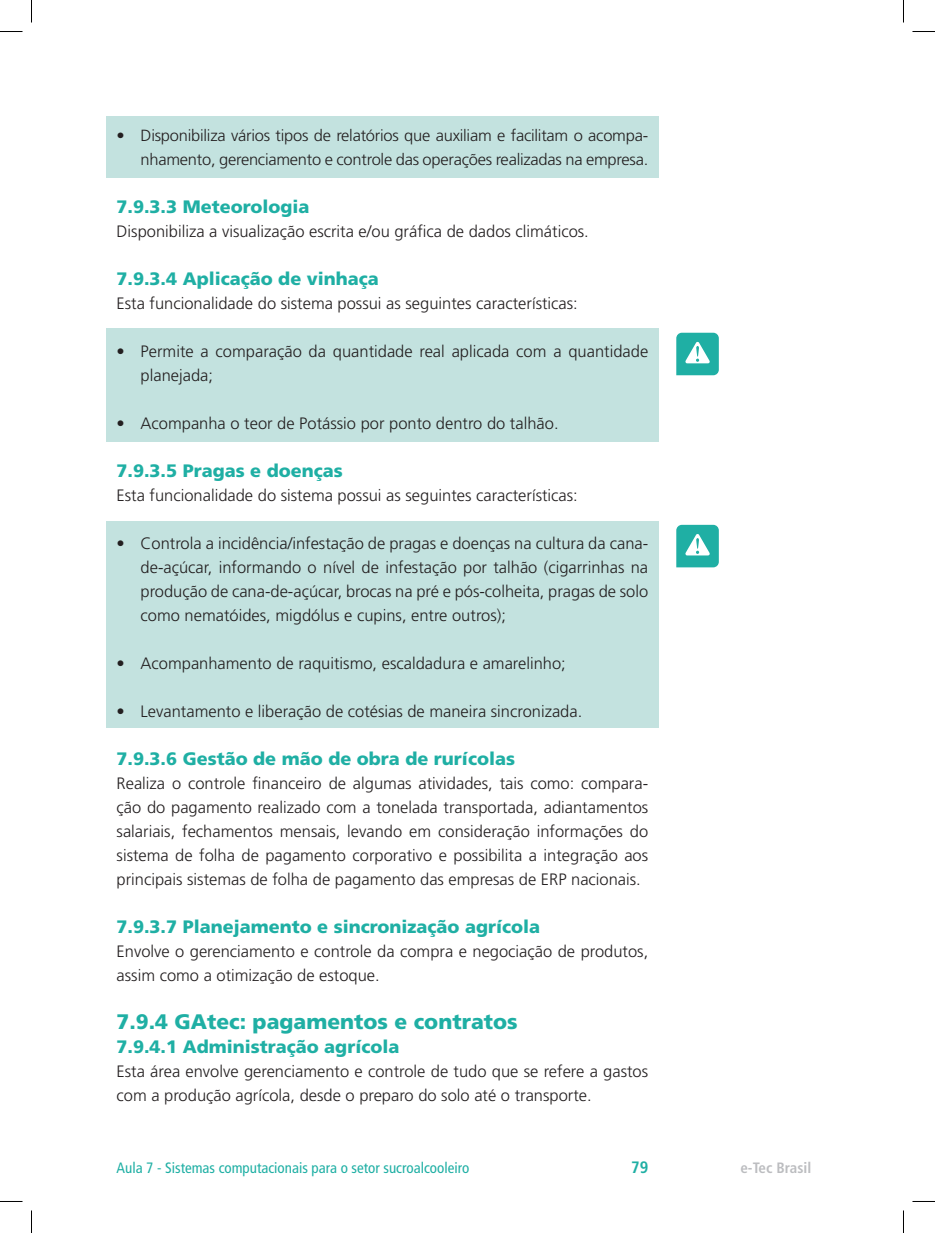
<style>
.page{position:relative;width:935px;height:1233px;background:#fff}
.page>*{position:absolute;margin:0;border:0;box-sizing:border-box;transform-origin:0 0}
.t1{font:900 21px "Frutiger LT Std";color:#1fafa4}
.t2{font:900 18px "Frutiger LT Std";color:#1fafa4}
.t3{font:300 16.5px/24px "Frutiger LT Std";color:#231f20}
.t4{font:700 condensed 16.5px "Frutiger LT Std";color:#1fafa4}
.t5{font:300 16.2px/24px "Frutiger LT Std";letter-spacing:-.015em;color:#231f20;text-align:right}
.t6{font:condensed 15px "Frutiger LT Std";color:#1fafa4}
.t7{font:700 condensed 15px "Frutiger LT Std";color:#bcbdc0}
</style>
<div class="page">
<div style="left:106px;top:521px;width:553px;height:207px;background:#c3e2df"></div>
<div style="left:106px;top:117px;width:553px;height:61px;background:#c3e2df"></div>
<div style="left:106px;top:329px;width:553px;height:113px;background:#c3e2df"></div>
<svg style="left:676px;top:333px;width:43px;height:42px;background:#45bcb3"></svg>
<svg style="left:676px;top:525px;width:43px;height:42px;background:#46bcb3"></svg>
<svg style="left:0;top:31px;width:22px;height:1px"></svg>
<svg style="left:912px;top:31px;width:23px;height:1px"></svg>
<svg style="left:0;top:1201px;width:22px;height:1px"></svg>
<svg style="left:912px;top:1201px;width:23px;height:1px"></svg>
<svg style="left:31px;top:0;width:1px;height:23px"></svg>
<svg style="left:31px;top:1210px;width:1px;height:22px"></svg>
<svg style="left:903px;top:0;width:1px;height:23px"></svg>
<svg style="left:903px;top:1210px;width:1px;height:22px"></svg>
<p class="t5" style="left:117px;top:123px;width:533px">• Disponibiliza vários tipos de relatórios que auxiliam e facilitam o acompa&shy;nhamento, gerenciamento e controle das operações realizadas na empresa.</p>
<p class="t2" style="left:117px;top:195px;width:194px">7.9.3.3 Meteorologia</p>
<p class="t3" style="left:117px;top:219px;width:474px">Disponibiliza a visualização escrita e/ou gráfica de dados climáticos.</p>
<p class="t2" style="left:117px;top:267px;width:264px">7.9.3.4 Aplicação de vinhaça</p>
<p class="t3" style="left:117px;top:291px;width:463px">Esta funcionalidade do sistema possui as seguintes características:</p>
<p class="t3" style="left:141px;top:339px;width:509px;text-indent:-24px">• Permite a comparação da quantidade real aplicada com a quantidade planejada;</p>
<p class="t3" style="left:117px;top:411px;width:443px">• Acompanha o teor de Potássio por ponto dentro do talhão.</p>
<p class="t2" style="left:117px;top:459px;width:228px">7.9.3.5 Pragas e doenças</p>
<p class="t3" style="left:117px;top:483px;width:463px">Esta funcionalidade do sistema possui as seguintes características:</p>
<p class="t3" style="left:141px;top:531px;width:509px;text-align:justify;text-indent:-24px">• Controla a incidência/infestação de pragas e doenças na cultura da cana&shy;de-açúcar, informando o nível de infestação por talhão (cigarrinhas na produção de cana-de-açúcar, brocas na pré e pós-colheita, pragas de solo como nematóides, migdólus e cupins, entre outros);</p>
<p class="t3" style="left:117px;top:651px;width:451px">• Acompanhamento de raquitismo, escaldadura e amarelinho;</p>
<p class="t3" style="left:117px;top:699px;width:467px">• Levantamento e liberação de cotésias de maneira sincronizada.</p>
<p class="t2" style="left:117px;top:747px;width:400px">7.9.3.6 Gestão de mão de obra de rurícolas</p>
<p class="t3" style="left:117px;top:771px;width:533px;text-align:justify">Realiza o controle financeiro de algumas atividades, tais como: compara&shy;ção do pagamento realizado com a tonelada transportada, adiantamentos salariais, fechamentos mensais, levando em consideração informações do sistema de folha de pagamento corporativo e possibilita a integração aos principais sistemas de folha de pagamento das empresas de ERP nacionais.</p>
<p class="t2" style="left:117px;top:915px;width:425px">7.9.3.7 Planejamento e sincronização agrícola</p>
<p class="t3" style="left:117px;top:939px;width:533px">Envolve o gerenciamento e controle da compra e negociação de produtos, assim como a otimização de estoque.</p>
<p class="t1" style="left:117px;top:1009px;width:402px">7.9.4 GAtec: pagamentos e contratos</p>
<p class="t2" style="left:117px;top:1035px;width:284px">7.9.4.1 Administração agrícola</p>
<p class="t3" style="left:117px;top:1059px;width:533px">Esta área envolve gerenciamento e controle de tudo que se refere a gastos com a produção agrícola, desde o preparo do solo até o transporte.</p>
<p class="t6" style="left:117px;top:1159px;width:354px">Aula 7 - Sistemas computacionais para o setor sucroalcooleiro</p>
<p class="t4" style="left:631px;top:1157px;width:19px">79</p>
<p class="t7" style="left:740px;top:1158px;width:72px">e-Tec Brasil</p>
</div>
